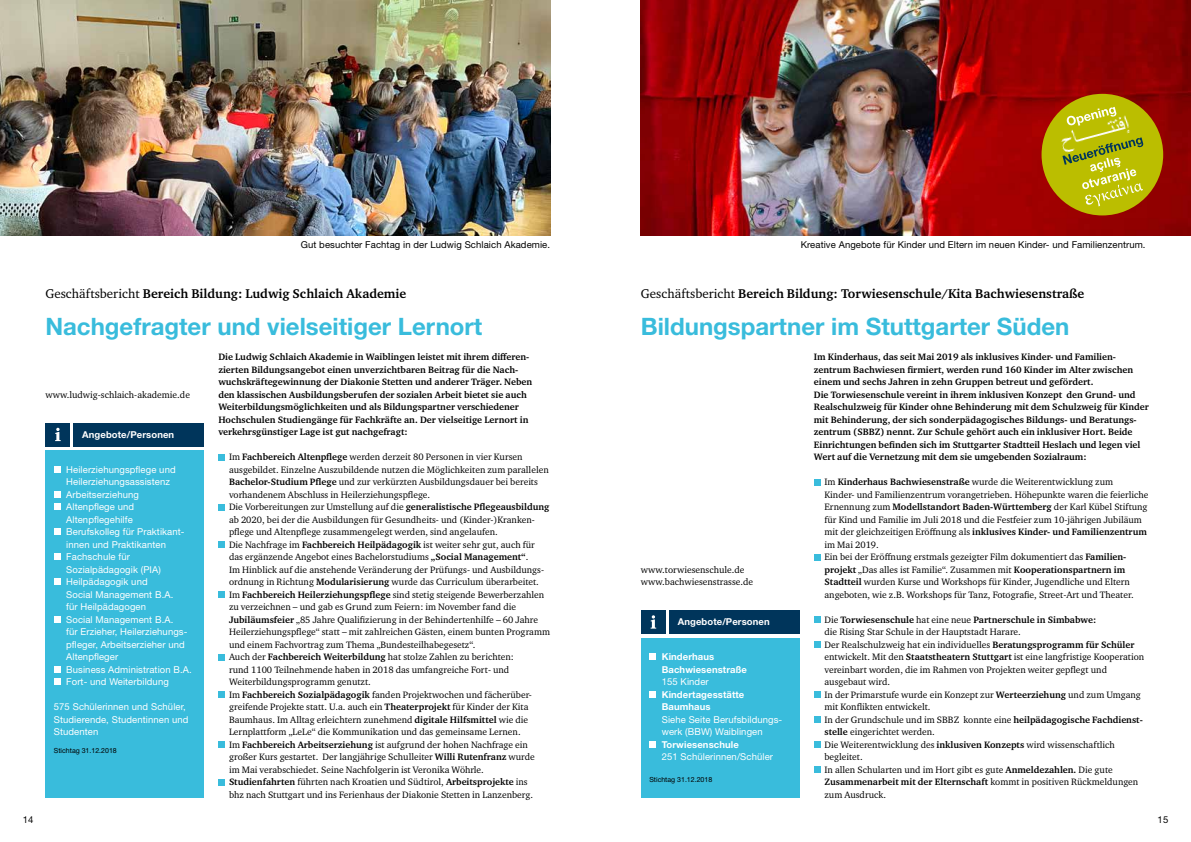
<style>
.page{position:relative;width:1191px;height:842px;background:#fff}
.page>*{position:absolute;margin:0;border:0;box-sizing:border-box;transform-origin:0 0}
.t1{font:700 24px "Helvetica Neue LT Std";color:#39bcdc}
.t2{font:700 13px "Charter ITC Std";color:#000}
.t3{font:9.5px/12.5px "Charter ITC Std";color:#000}
.t4{font:700 9.5px/12.5px "Charter ITC Std";color:#000}
.t5{font:9.5px/12.5px "Helvetica Neue LT Std";letter-spacing:.01em;color:#fff}
.t6{font:9.5px "Helvetica Neue LT Std";letter-spacing:.01em;color:#000}
.t7{font:700 9.5px/12.5px "Helvetica Neue LT Std";letter-spacing:.01em;color:#fff}
.t8{font:7px "Helvetica Neue LT Std";color:#000}
.s1{font-weight:400}
.s2{font-weight:700}
</style>
<div class="page">
<div style="left:218px;top:454px;width:7px;height:6px;background:#39bcdc"></div>
<div style="left:218px;top:504px;width:7px;height:6px;background:#39bcdc"></div>
<div style="left:218px;top:541px;width:7px;height:7px;background:#39bcdc"></div>
<div style="left:218px;top:591px;width:7px;height:7px;background:#39bcdc"></div>
<div style="left:218px;top:654px;width:7px;height:6px;background:#39bcdc"></div>
<div style="left:218px;top:691px;width:7px;height:7px;background:#39bcdc"></div>
<div style="left:218px;top:741px;width:7px;height:7px;background:#39bcdc"></div>
<div style="left:218px;top:779px;width:7px;height:6px;background:#39bcdc"></div>
<div style="left:45px;top:450px;width:159px;height:348px;background:#39bcdc"></div>
<div style="left:54px;top:466px;width:7px;height:7px;background:#fff"></div>
<div style="left:54px;top:491px;width:7px;height:7px;background:#fff"></div>
<div style="left:54px;top:503px;width:7px;height:7px;background:#fff"></div>
<div style="left:54px;top:528px;width:7px;height:7px;background:#fff"></div>
<div style="left:54px;top:553px;width:7px;height:7px;background:#fff"></div>
<div style="left:54px;top:578px;width:7px;height:7px;background:#fff"></div>
<div style="left:54px;top:616px;width:7px;height:7px;background:#fff"></div>
<div style="left:54px;top:666px;width:7px;height:7px;background:#fff"></div>
<div style="left:54px;top:678px;width:7px;height:7px;background:#fff"></div>
<div style="left:45px;top:423px;width:25px;height:23px;background:#00355b"></div>
<svg style="left:55px;top:428px;width:6px;height:13px"></svg>
<div style="left:74px;top:423px;width:130px;height:23px;background:#00355b"></div>
<img style="left:0;top:0;width:550px;height:235px">
<div style="left:641px;top:638px;width:158px;height:160px;background:#39bcdc"></div>
<div style="left:649px;top:653px;width:7px;height:7px;background:#fff"></div>
<div style="left:649px;top:691px;width:7px;height:7px;background:#fff"></div>
<div style="left:649px;top:741px;width:7px;height:7px;background:#fff"></div>
<div style="left:641px;top:610px;width:25px;height:24px;background:#00355b"></div>
<svg style="left:650px;top:615px;width:6px;height:14px"></svg>
<div style="left:669px;top:610px;width:130px;height:24px;background:#00355b"></div>
<img style="left:641px;top:0;width:550px;height:235px">
<svg style="left:814px;top:479px;width:6px;height:6px"></svg>
<svg style="left:814px;top:554px;width:6px;height:6px"></svg>
<div style="left:814px;top:616px;width:6px;height:7px;background:#39bcdc"></div>
<div style="left:814px;top:641px;width:6px;height:7px;background:#39bcdc"></div>
<div style="left:814px;top:691px;width:6px;height:7px;background:#39bcdc"></div>
<div style="left:814px;top:716px;width:6px;height:7px;background:#39bcdc"></div>
<div style="left:814px;top:741px;width:6px;height:7px;background:#39bcdc"></div>
<div style="left:814px;top:766px;width:6px;height:7px;background:#39bcdc"></div>
<div style="left:1041px;top:94px;width:122px;height:121px;background:#bbbe00;border-radius:50%"></div>
<svg style="left:1097px;top:107px;width:19px;height:3px"></svg>
<img style="left:1057px;top:110px;width:73px;height:32px">
<svg style="left:1062px;top:137px;width:81px;height:69px"></svg>
<p class="t6" style="left:301px;top:239px;width:251px">Gut besuchter Fachtag in der Ludwig Schlaich Akademie.</p>
<h2 class="t2" style="left:45px;top:285px;width:362px"><span class="s1">Geschäftsbericht</span> Bereich Bildung: Ludwig Schlaich Akademie</h2>
<h1 class="t1" style="left:45px;top:312px;width:438px">Nachgefragter und vielseitiger Lernort</h1>
<p class="t3" style="left:45px;top:388px;width:146px">www.ludwig-schlaich-akademie.de</p>
<p class="t7" style="left:82px;top:428px;width:93px">Angebote/Personen</p>
<p class="t5" style="left:66px;top:463px;width:127px">Heilerziehungspflege und<br>Heilerziehungsassistenz<br>Arbeitserziehung<br>Altenpflege und<br>Altenpflegehilfe<br>Berufskolleg für Praktikant&shy;innen und Praktikanten<br>Fachschule für<br>Sozialpädagogik (PIA)<br>Heilpädagogik und<br>Social Management B.A.<br>für Heilpädagogen<br>Social Management B.A.<br>für Erzieher, Heilerziehungs&shy;pfleger, Arbeitserzieher und<br>Altenpfleger<br>Business Administration B.A.<br>Fort- und Weiterbildung</p>
<p class="t5" style="left:54px;top:700px;width:136px">575 Schülerinnen und Schüler,<br>Studierende, Studentinnen und<br>Studenten</p>
<p class="t8" style="left:54px;top:747px;width:64px">Stichtag 31.12.2018</p>
<p class="t4" style="left:218px;top:351px;width:315px">Die Ludwig Schlaich Akademie in Waiblingen leistet mit ihrem differen&shy;zierten Bildungsangebot einen unverzichtbaren Beitrag für die Nach&shy;wuchskräftegewinnung der Diakonie Stetten und anderer Träger. Neben den klassischen Ausbildungsberufen der sozialen Arbeit bietet sie auch Weiterbildungsmöglichkeiten und als Bildungspartner verschiedener Hochschulen Studiengänge für Fachkräfte an. Der vielseitige Lernort in verkehrsgünstiger Lage ist gut nachgefragt:</p>
<p class="t3" style="left:229px;top:451px;width:323px">Im <span class="s2">Fachbereich Altenpflege</span> werden derzeit 80 Personen in vier Kursen ausgebildet. Einzelne Auszubildende nutzen die Möglichkeiten zum parallelen <span class="s2">Bachelor-Studium Pflege</span> und zur verkürzten Ausbildungsdauer bei bereits vorhandenem Abschluss in Heilerziehungspflege.<br>Die Vorbereitungen zur Umstellung auf die <span class="s2">generalistische Pflegeausbildung </span>ab 2020, bei der die Ausbildungen für Gesundheits- und (Kinder-)Kranken&shy;pflege und Altenpflege zusammengelegt werden, sind angelaufen.<br>Die Nachfrage im <span class="s2">Fachbereich Heilpädagogik</span> ist weiter sehr gut, auch für das ergänzende Angebot eines Bachelorstudiums <span class="s2">„Social Management“</span>.<br>Im Hinblick auf die anstehende Veränderung der Prüfungs- und Ausbildungs&shy;ordnung in Richtung <span class="s2">Modularisierung</span> wurde das Curriculum überarbeitet.<br>Im <span class="s2">Fachbereich Heilerziehungspflege</span> sind stetig steigende Bewerberzahlen zu verzeichnen – und gab es Grund zum Feiern: im November fand die <span class="s2">Jubiläumsfeier</span> „85 Jahre Qualifizierung in der Behindertenhilfe – 60 Jahre Heilerziehungspflege“ statt – mit zahlreichen Gästen, einem bunten Programm und einem Fachvortrag zum Thema „Bundesteilhabegesetz“.<br>Auch der <span class="s2">Fachbereich Weiterbildung</span> hat stolze Zahlen zu berichten:<br>rund 1100 Teilnehmende haben in 2018 das umfangreiche Fort- und Weiterbildungsprogramm genutzt.<br>Im <span class="s2">Fachbereich Sozialpädagogik</span> fanden Projektwochen und fächerüber&shy;greifende Projekte statt. U.a. auch ein <span class="s2">Theaterprojekt</span> für Kinder der Kita Baumhaus. Im Alltag erleichtern zunehmend <span class="s2">digitale Hilfsmittel</span> wie die Lernplattform „LeLe“ die Kommunikation und das gemeinsame Lernen.<br>Im <span class="s2">Fachbereich Arbeitserziehung</span> ist aufgrund der hohen Nachfrage ein großer Kurs gestartet. Der langjährige Schulleiter <span class="s2">Willi Rutenfranz</span> wurde<br>im Mai verabschiedet. Seine Nachfolgerin ist Veronika Wöhrle.<br><span class="s2">Studienfahrten</span> führten nach Kroatien und Südtirol, <span class="s2">Arbeitsprojekte</span> ins<br>bhz nach Stuttgart und ins Ferienhaus der Diakonie Stetten in Lanzenberg.</p>
<p class="t6" style="left:800px;top:239px;width:346px">Kreative Angebote für Kinder und Eltern im neuen Kinder- und Familienzentrum.</p>
<h2 class="t2" style="left:641px;top:285px;width:445px"><span class="s1">Geschäftsbericht</span> Bereich Bildung: Torwiesenschule/Kita Bachwiesenstraße</h2>
<h1 class="t1" style="left:641px;top:312px;width:430px">Bildungspartner im Stuttgarter Süden</h1>
<p class="t3" style="left:641px;top:563px;width:114px">www.torwiesenschule.de www.bachwiesenstrasse.de</p>
<p class="t7" style="left:678px;top:615px;width:93px">Angebote/Personen</p>
<p class="t7" style="left:662px;top:650px;width:87px">Kinderhaus<br>Bachwiesenstraße</p>
<p class="t5" style="left:662px;top:675px;width:48px">155 Kinder</p>
<p class="t7" style="left:662px;top:688px;width:84px">Kindertagesstätte<br>Baumhaus</p>
<p class="t5" style="left:662px;top:713px;width:122px">Siehe Seite Berufsbildungs&shy;werk (BBW) Waiblingen</p>
<p class="t7" style="left:662px;top:738px;width:79px">Torwiesenschule</p>
<p class="t5" style="left:662px;top:750px;width:113px">251 Schülerinnen/Schüler</p>
<p class="t8" style="left:649px;top:775px;width:64px">Stichtag 31.12.2018</p>
<p class="t4" style="left:814px;top:351px;width:336px">Im Kinderhaus, das seit Mai 2019 als inklusives Kinder- und Familien&shy;zentrum Bachwiesen firmiert, werden rund 160 Kinder im Alter zwischen einem und sechs Jahren in zehn Gruppen betreut und gefördert.<br>Die Torwiesenschule vereint in ihrem inklusiven Konzept den Grund- und Realschulzweig für Kinder ohne Behinderung mit dem Schulzweig für Kinder mit Behinderung, der sich sonderpädagogisches Bildungs- und Beratungs&shy;zentrum (SBBZ) nennt. Zur Schule gehört auch ein inklusiver Hort. Beide Einrichtungen befinden sich im Stuttgarter Stadtteil Heslach und legen viel Wert auf die Vernetzung mit dem sie umgebenden Sozialraum:</p>
<p class="t3" style="left:824px;top:476px;width:325px">Im <span class="s2">Kinderhaus Bachwiesenstraße</span> wurde die Weiterentwicklung zum<br>Kinder- und Familienzentrum vorangetrieben. Höhepunkte waren die feierliche Ernennung zum <span class="s2">Modellstandort Baden-Württemberg</span> der Karl Kübel Stiftung für Kind und Familie im Juli 2018 und die Festfeier zum 10-jährigen Jubiläum mit der gleichzeitigen Eröffnung als <span class="s2">inklusives Kinder- und Familienzentrum </span>im Mai 2019.<br>Ein bei der Eröffnung erstmals gezeigter Film dokumentiert das <span class="s2">Familien&shy;projekt</span> „Das alles ist Familie“. Zusammen mit <span class="s2">Kooperationspartnern im Stadtteil</span> wurden Kurse und Workshops für Kinder, Jugendliche und Eltern angeboten, wie z.B. Workshops für Tanz, Fotografie, Street-Art und Theater.</p>
<p class="t3" style="left:824px;top:613px;width:321px">Die <span class="s2">Torwiesenschule</span> hat eine neue <span class="s2">Partnerschule in Simbabwe:<br></span>die Rising Star Schule in der Hauptstadt Harare.<br>Der Realschulzweig hat ein individuelles <span class="s2">Beratungsprogramm für Schüler </span>entwickelt. Mit den <span class="s2">Staatstheatern Stuttgart</span> ist eine langfristige Kooperation vereinbart worden, die im Rahmen von Projekten weiter gepflegt und ausgebaut wird.<br>In der Primarstufe wurde ein Konzept zur <span class="s2">Werteerziehung</span> und zum Umgang mit Konflikten entwickelt.<br>In der Grundschule und im SBBZ konnte eine <span class="s2">heilpädagogische Fachdienst&shy;stelle</span> eingerichtet werden.<br>Die Weiterentwicklung des <span class="s2">inklusiven Konzepts</span> wird wissenschaftlich begleitet.<br>In allen Schularten und im Hort gibt es gute <span class="s2">Anmeldezahlen.</span> Die gute <span class="s2">Zusammenarbeit mit der Elternschaft</span> kommt in positiven Rückmeldungen zum Ausdruck.</p>
<p class="t6" style="left:23px;top:814px;width:12px">14</p>
<p class="t6" style="left:1157px;top:814px;width:12px">15</p>
</div>
